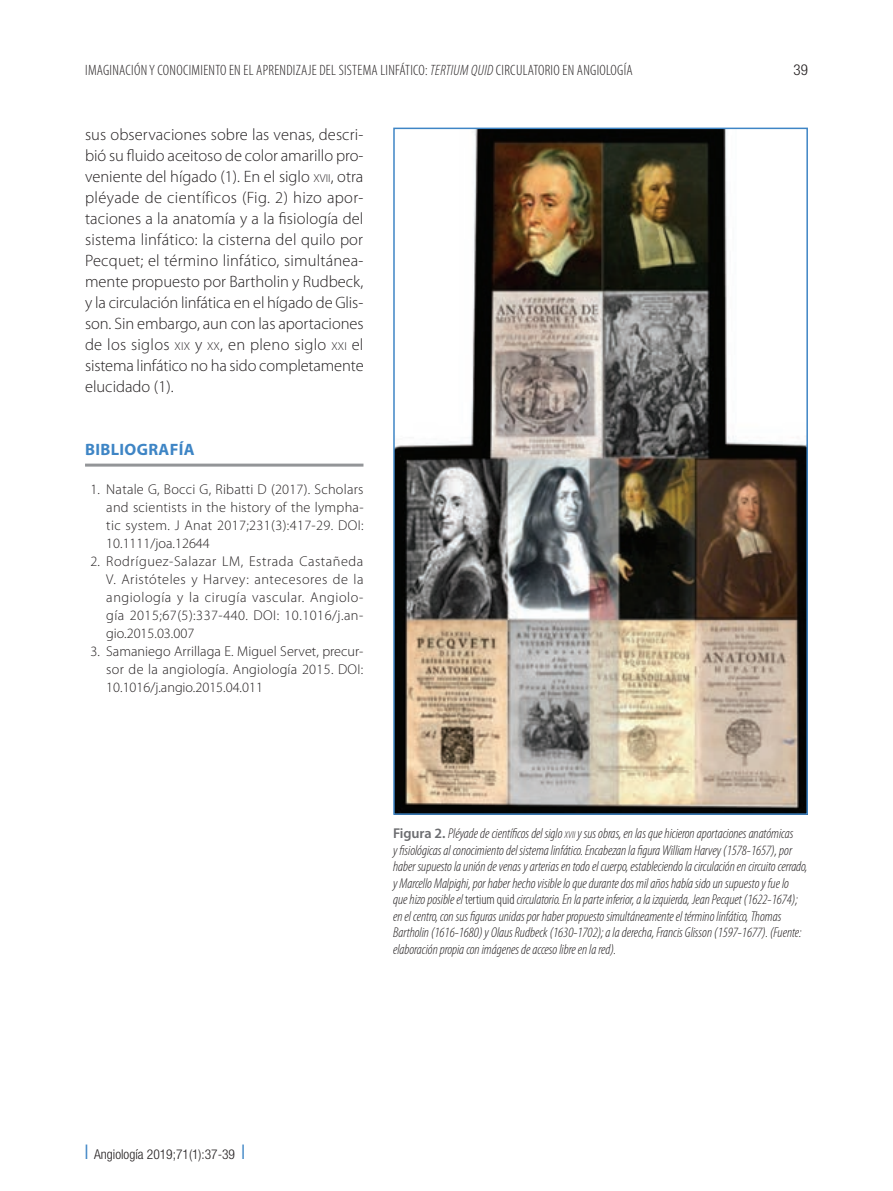
<style>
.page{position:relative;width:893px;height:1191px;background:#fff}
.page>*{position:absolute;margin:0;border:0;box-sizing:border-box;transform-origin:0 0}
.t1{font:300 16.5px/21px "Myriad Pro";letter-spacing:-.01em;color:#231f20;text-align:justify}
.t2{font:700 16.5px "Myriad Pro";letter-spacing:.02em;color:#3e85c5}
.t3{font:300 condensed 15px "Myriad Pro";letter-spacing:.02em;color:#231f20}
.t4{font:15px "Times New Roman";letter-spacing:.01em;color:#040503}
.t5{font:300 condensed 15px "Helvetica Neue LT Std";color:#231f20}
.t6{font:italic 300 condensed 14.25px/16.5px "Myriad Pro";letter-spacing:-.005em;color:#231f20}
.t7{font:300 14.25px/18px "Myriad Pro";letter-spacing:.02em;color:#231f20;text-align:justify}
.t8{font:300 condensed 13.5px "Helvetica Neue LT Std";color:#231f20}
.s1{font-style:italic}
.s2{font-size:11.55px}
.s3{color:#3e85c5}
.s4{font-weight:600;font-style:normal;font-stretch:normal;color:#6c6d70}
.s5{font-size:10.05px}
.s6{font-style:normal}
</style>
<div class="page">
<hr style="left:85px;top:463px;width:278px;height:3px;background:#939598">
<img style="left:396px;top:131px;width:409px;height:681px">
<div style="left:393px;top:128px;width:415px;height:687px;border:2px solid #3e85c5"></div>
<p class="t3" style="left:85px;top:62px;width:549px">IMAGINACIÓN Y CONOCIMIENTO EN EL APRENDIZAJE DEL SISTEMA LINFÁTICO: <span class="s1">TERTIUM QUID</span> CIRCULATORIO EN ANGIOLOGÍA</p>
<p class="t1" style="left:85px;top:124px;width:280px">sus observaciones sobre las venas, descri&shy;bió su fluido aceitoso de color amarillo pro&shy;veniente del hígado (1). En el siglo <span class="s2">XVII</span>, otra pléyade de científicos (Fig. 2) hizo apor&shy;taciones a la anatomía y a la fisiología del sistema linfático: la cisterna del quilo por Pecquet; el término linfático, simultánea&shy;mente propuesto por Bartholin y Rudbeck, y la circulación linfática en el hígado de Glis&shy;son. Sin embargo, aun con las aportaciones de los siglos <span class="s2">XIX</span> y <span class="s2">XX</span>, en pleno siglo <span class="s2">XXI</span> el sistema linfático no ha sido completamente elucidado (1).</p>
<p class="t2" style="left:85px;top:439px;width:111px">BIBLIOGRAFÍA</p>
<p class="t7" style="left:106px;top:480px;width:259px;text-indent:-16px">1. Natale G, Bocci G, Ribatti D (2017). Scholars and scientists in the history of the lympha&shy;tic system. J Anat 2017;231(3):417-29. DOI:<br>10.1111/joa.12644</p>
<p class="t7" style="left:106px;top:552px;width:259px;text-indent:-16px">2. Rodríguez-Salazar LM, Estrada Castañeda V. Aristóteles y Harvey: antecesores de la angiología y la cirugía vascular. Angiolo&shy;gía 2015;67(5):337-440. DOI: 10.1016/j.an&shy;gio.2015.03.007</p>
<p class="t7" style="left:106px;top:642px;width:259px;text-indent:-16px">3. Samaniego Arrillaga E. Miguel Servet, precur&shy;sor de la angiología. Angiología 2015. DOI:<br>10.1016/j.angio.2015.04.011</p>
<p class="t5" style="left:793px;top:61px;width:16px">39</p>
<p class="t8" style="left:85px;top:1146px;width:161px"><span class="s3">❘</span> Angiología 2019;71(1):37-39 <span class="s3">❘</span></p>
<p class="t6" style="left:393px;top:825px;width:416px"><span class="s4">Figura 2.</span> Pléyade de científicos del siglo <span class="s5">XVII</span> y sus obras, en las que hicieron aportaciones anatómicas<br>y fisiológicas al conocimiento del sistema linfático. Encabezan la figura William Harvey (1578-1657), por haber supuesto la unión de venas y arterias en todo el cuerpo, estableciendo la circulación en circuito cerrado, y Marcello Malpighi, por haber hecho visible lo que durante dos mil años había sido un supuesto y fue lo<br>que hizo posible el <span class="s6">tertium quid</span> circulatorio. En la parte inferior, a la izquierda, Jean Pecquet (1622-1674); en el centro, con sus figuras unidas por haber propuesto simultáneamente el término linfático, Thomas Bartholin (1616-1680) y Olaus Rudbeck (1630-1702); a la derecha, Francis Glisson (1597-1677). (Fuente: elaboración propia con imágenes de acceso libre en la red).</p>
<p class="t4" style="left:567px;top:838px;width:70px">FIGURA 2</p>
</div>
